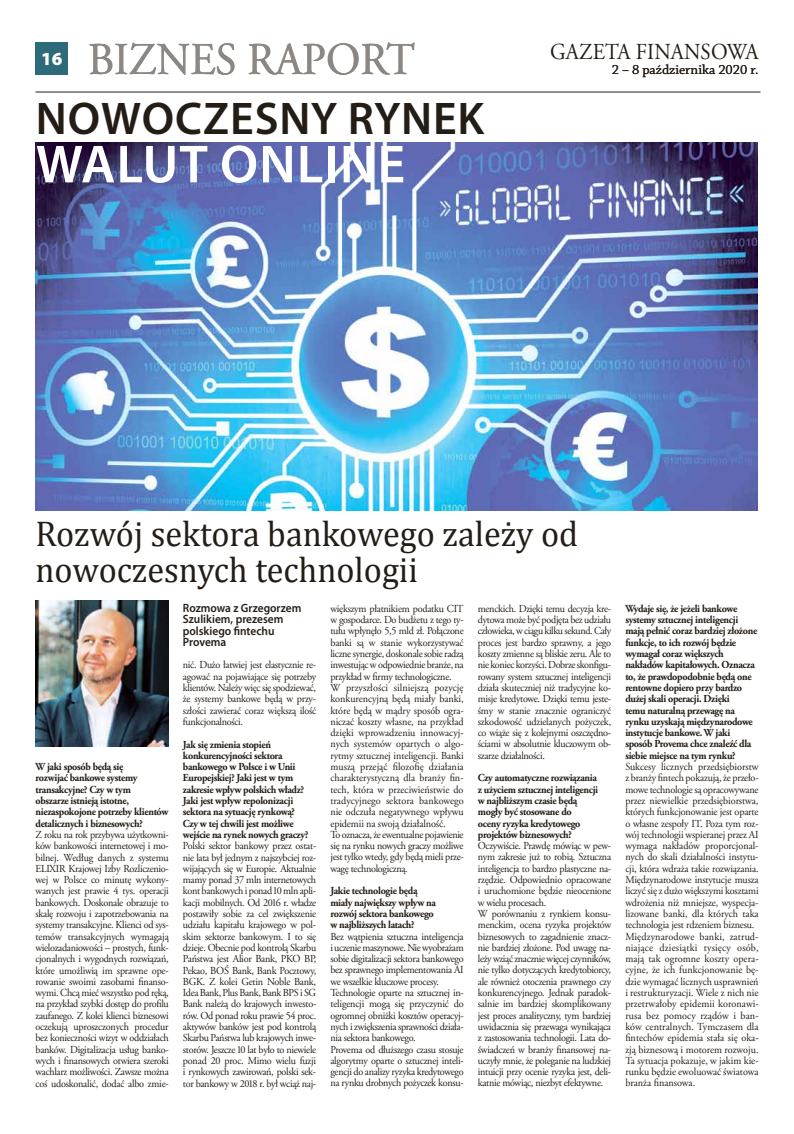
<style>
.page{position:relative;width:794px;height:1134px;background:#fff}
.page>*{position:absolute;margin:0;border:0;box-sizing:border-box;transform-origin:0 0}
.t1{font:600 54px "Myriad Pro";letter-spacing:.02em;color:#fff}
.t2{font:600 46px "Myriad Pro";letter-spacing:.02em;color:#241d16}
.t3{font:45.5px "Adobe Garamond Pro";color:#8c8782;scale:.95 1}
.t4{font:36px/36px "Cambria";color:#241d16;scale:.95 1}
.t5{font:22.8px "Adobe Garamond Pro";letter-spacing:.005em;color:#241d16;scale:.92 1}
.t6{font:900 18.5px "Myriad Pro";color:#fff}
.t7{font:13.9px "Chaparral Pro";color:#241d16}
.t8{font:600 12px/11.3px "Myriad Pro";color:#241d16;scale:.95 1}
.t9{font:10.7px/11.3px "Adobe Garamond Pro";letter-spacing:-.025em;color:#241d16;scale:.95 1}
.t10{font:700 10.7px/11.3px "Adobe Garamond Pro";letter-spacing:-.03em;color:#241d16;scale:.95 1}
.t11{font:10.7px/11.3px "Adobe Garamond Pro";letter-spacing:-.005em;color:#241d16;scale:.95 1}
</style>
<div class="page">
<hr style="left:35px;top:92px;width:725px;height:1px;background:#241d16">
<div style="left:35px;top:43px;width:33px;height:32px;background:#2d6b7a"></div>
<img style="left:35px;top:601px;width:134px;height:146px">
<img style="left:35px;top:143px;width:723px;height:367px">
<h3 class="t6" style="left:41px;top:48px;width:23px">16</h3>
<h3 class="t3" style="left:88px;top:32px;width:54px">BIZNES</h3>
<h3 class="t3" style="left:247px;top:32px;width:177px">RAPORT</h3>
<h2 class="t2" style="left:36px;top:90px;width:450px">Nowoczesny rynek</h2>
<h1 class="t1" style="left:36px;top:130px;width:371px">walut online</h1>
<h3 class="t5" style="left:550px;top:38px;width:228px">gazeta finansowa</h3>
<p class="t7" style="left:612px;top:62px;width:148px">2 – 8 października 2020 r.</p>
<h3 class="t4" style="left:36px;top:515px;width:573px">Rozwój sektora bankowego zależy od nowoczesnych technologii</h3>
<p class="t8" style="left:183px;top:602px;width:126px">Rozmowa z Grzegorzem<br>Szulikiem, prezesem polskiego fintechu<br>Provema</p>
<p class="t9" style="left:478px;top:603px;width:142px;text-align:justify">menckich. Dzięki temu decyzja kre&shy;dytowa może być podjęta bez udziału człowieka, w ciągu kilku sekund. Cały proces jest bardzo sprawny, a jego koszty zmienne są bliskie zeru. Ale to nie koniec korzyści. Dobrze skonfigu&shy;rowany system sztucznej inteligencji działa skuteczniej niż tradycyjne ko&shy;misje kredytowe. Dzięki temu jeste&shy;śmy w stanie znacznie ograniczyć szkodowość udzielanych pożyczek, co wiąże się z kolejnymi oszczędno&shy;ściami w absolutnie kluczowym ob&shy;szarze działalności.</p>
<p class="t10" style="left:478px;top:772px;width:128px">Czy automatyczne rozwiązania z użyciem sztucznej inteligencji w najbliższym czasie będą mogły być stosowane do<br>oceny ryzyka kredytowego projektów biznesowych?</p>
<p class="t9" style="left:478px;top:840px;width:142px">Oczywiście. Prawdę mówiąc w pew&shy;nym zakresie już to robią. Sztuczna inteligencja to bardzo plastyczne na&shy;rzędzie. Odpowiednio opracowane i uruchomione będzie nieocenione w wielu procesach.<br>W porównaniu z rynkiem konsu&shy;menckim, ocena ryzyka projektów biznesowych to zagadnienie znacz&shy;nie bardziej złożone. Pod uwagę na&shy;leży wziąć znacznie więcej czynników, nie tylko dotyczących kredytobiorcy, ale również otoczenia prawnego czy konkurencyjnego. Jednak paradok&shy;salnie im bardziej skomplikowany jest proces analityczny, tym bardziej uwidacznia się przewaga wynikająca z zastosowania technologii. Lata do&shy;świadczeń w branży finansowej na&shy;uczyły mnie, że poleganie na ludzkiej intuicji przy ocenie ryzyka jest, deli&shy;katnie mówiąc, niezbyt efektywne.</p>
<p class="t9" style="left:330px;top:603px;width:142px">większym płatnikiem podatku CIT w gospodarce. Do budżetu z tego ty&shy;tułu wpłynęło 5,5 mld zł. Połączone banki są w stanie wykorzystywać liczne synergie, doskonale sobie radzą inwestując w odpowiednie branże, na przykład w firmy technologiczne.<br>W przyszłości silniejszą pozycję konkurencyjną będą miały banki, które będą w mądry sposób ogra&shy;niczać koszty własne, na przykład dzięki wprowadzeniu innowacyj&shy;nych systemów opartych o algo&shy;rytmy sztucznej inteligencji. Banki muszą przejąć filozofię działania charakterystyczną dla branży fin&shy;tech, która w przeciwieństwie do tradycyjnego sektora bankowego nie odczuła negatywnego wpływu epidemii na swoją działalność.<br>To oznacza, że ewentualne pojawienie się na rynku nowych graczy możliwe jest tylko wtedy, gdy będą mieli prze&shy;wagę technologiczną.</p>
<p class="t10" style="left:330px;top:885px;width:113px">Jakie technologie będą miały największy wpływ na rozwój sektora bankowego w najbliższych latach?</p>
<p class="t9" style="left:330px;top:931px;width:142px">Bez wątpienia sztuczna inteligencja i uczenie maszynowe. Nie wyobrażam sobie digitalizacji sektora bankowego bez sprawnego implementowania AI we wszelkie kluczowe procesy.<br>Technologie oparte na sztucznej in&shy;teligencji mogą się przyczynić do ogromnej obniżki kosztów operacyj&shy;nych i zwiększenia sprawności działa&shy;nia sektora bankowego.<br>Provema od dłuższego czasu stosuje algorytmy oparte o sztucznej inteli&shy;gencji do analizy ryzyka kredytowego na rynku drobnych pożyczek konsu-</p>
<p class="t9" style="left:183px;top:660px;width:142px;text-align:justify">nić. Dużo łatwiej jest elastycznie re&shy;agować na pojawiające się potrzeby klientów. Należy więc się spodziewać, że systemy bankowe będą w przy&shy;szłości zawierać coraz większą ilość funkcjonalności.</p>
<p class="t10" style="left:183px;top:739px;width:133px">Jak się zmienia stopień konkurencyjności sektora bankowego w Polsce i w Unii<br>Europejskiej? Jaki jest w tym zakresie wpływ polskich władz?<br>Jaki jest wpływ repolonizacji sektora na sytuację rynkową?<br>Czy w tej chwili jest możliwe wejście na rynek nowych graczy?</p>
<p class="t9" style="left:183px;top:840px;width:142px">Polski sektor bankowy przez ostat&shy;nie lata był jednym z najszybciej roz&shy;wijających się w Europie. Aktualnie mamy ponad 37 mln internetowych kont bankowych i ponad 10 mln apli&shy;kacji mobilnych. Od 2016 r. władze postawiły sobie za cel zwiększenie udziału kapitału krajowego w pol&shy;skim sektorze bankowym. I to się dzieje. Obecnie pod kontrolą Skarbu Państwa jest Alior Bank, PKO BP, Pekao, BOŚ Bank, Bank Pocztowy, BGK. Z kolei Getin Noble Bank, Idea Bank, Plus Bank, Bank BPS i SG Bank należą do krajowych inwesto&shy;rów. Od ponad roku prawie 54 proc. aktywów banków jest pod kontrolą Skarbu Państwa lub krajowych inwe&shy;storów. Jeszcze 10 lat było to niewiele ponad 20 proc. Mimo wielu fuzji i rynkowych zawirowań, polski sek&shy;tor bankowy w 2018 r. był wciąż naj-</p>
<p class="t10" style="left:36px;top:761px;width:141px">W jaki sposób będą się<br>rozwijać bankowe systemy transakcyjne? Czy w tym<br>obszarze istnieją istotne, niezaspokojone potrzeby klientów detalicznych i biznesowych?</p>
<p class="t9" style="left:36px;top:829px;width:142px;text-align:justify">Z roku na rok przybywa użytkowni&shy;ków bankowości internetowej i mo&shy;bilnej. Według danych z systemu ELIXIR Krajowej Izby Rozliczenio&shy;wej w Polsce co minutę wykony&shy;wanych jest prawie 4 tys. operacji bankowych. Doskonale obrazuje to skalę rozwoju i zapotrzebowania na systemy transakcyjne. Klienci od sys&shy;temów transakcyjnych wymagają wielozadaniowości – prostych, funk&shy;cjonalnych i wygodnych rozwiązań, które umożliwią im sprawne ope&shy;rowanie swoimi zasobami finanso&shy;wymi. Chcą mieć wszystko pod ręką, na przykład szybki dostęp do profilu zaufanego. Z kolei klienci biznesowi oczekują uproszczonych procedur bez konieczności wizyt w oddziałach banków. Digitalizacja usług banko&shy;wych i finansowych otwiera szeroki wachlarz możliwości. Zawsze można coś udoskonalić, dodać albo zmie-</p>
<p class="t10" style="left:625px;top:603px;width:140px">Wydaje się, że jeżeli bankowe systemy sztucznej inteligencji mają pełnić coraz bardziej złożone funkcje, to ich rozwój będzie wymagał coraz większych nakładów kapitałowych. Oznacza to, że prawdopodobnie będą one rentowne dopiero przy bardzo dużej skali operacji. Dzięki<br>temu naturalną przewagę na rynku uzyskają międzynarodowe instytucje bankowe. W jaki sposób Provema chce znaleźć dla siebie miejsce na tym rynku?</p>
<p class="t11" style="left:625px;top:761px;width:142px">Sukcesy licznych przedsiębiorstw z branży fintech pokazują, że przeło&shy;mowe technologie są opracowywane przez niewielkie przedsiębiorstwa, których funkcjonowanie jest oparte o własne zespoły IT. Poza tym roz&shy;wój technologii wspieranej przez AI wymaga nakładów proporcjonal&shy;nych do skali działalności instytu&shy;cji, która wdraża takie rozwiązania.<br>Międzynarodowe instytucje musza liczyć się z dużo większymi kosztami wdrożenia niż mniejsze, wyspecja&shy;lizowane banki, dla których taka technologia jest rdzeniem biznesu.<br>Międzynarodowe banki, zatrud&shy;niające dziesiątki tysięcy osób, mają tak ogromne koszty opera&shy;cyjne, że ich funkcjonowanie bę&shy;dzie wymagać licznych usprawnień i restrukturyzacji. Wiele z nich nie przetrwałoby epidemii koronawi&shy;rusa bez pomocy rządów i ban&shy;ków centralnych. Tymczasem dla fintechów epidemia stała się oka&shy;zją biznesową i motorem rozwoju.<br>Ta sytuacja pokazuje, w jakim kie&shy;runku będzie ewoluować światowa branża finansowa.</p>
</div>
